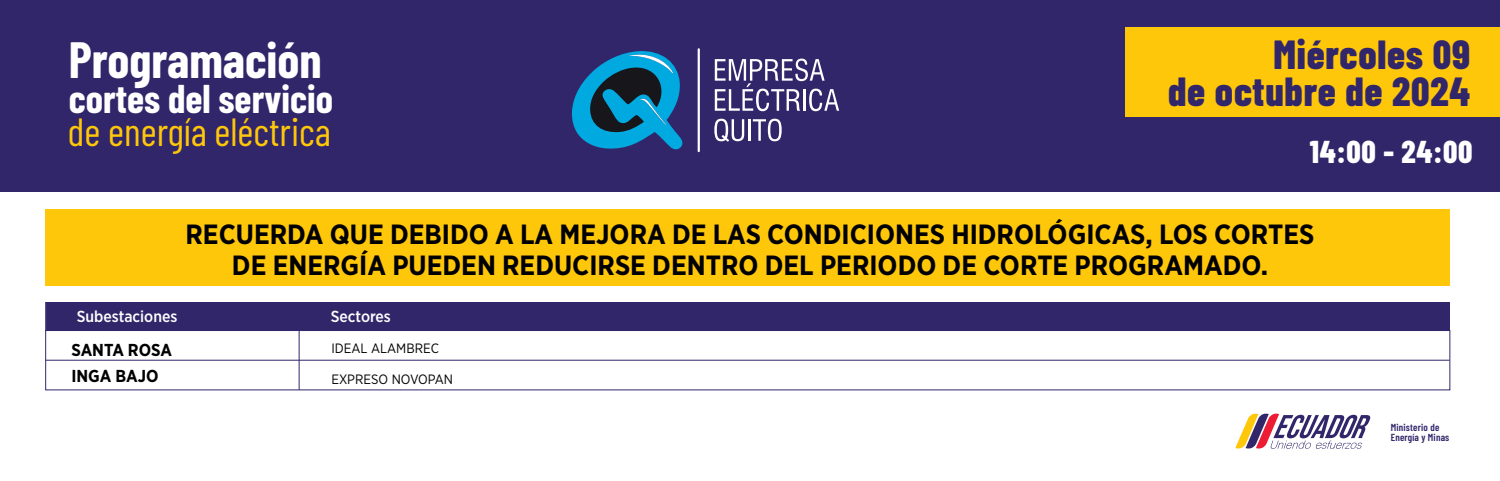
<style>
.page{position:relative;width:1500px;height:481px;background:#fff}
.page>*{position:absolute;margin:0;border:0;box-sizing:border-box;transform-origin:0 0}
.t1{font:700 49.65px "Barlow Condensed";color:#fff}
.t2{font:800 40.5px/36.8px "Barlow Condensed";letter-spacing:.02em;color:#32266b;text-align:right}
.t3{font:39.15px "Barlow Condensed";color:#ffc709}
.t4{font:700 39.15px "Barlow Condensed";color:#fff}
.t5{font:800 31.5px "Barlow Condensed";letter-spacing:.02em;color:#fff}
.t6{font:700 27.75px/31.5px "Gotham Narrow";color:#000;text-align:center}
.t7{font:700 17.25px/26.2px "Gotham Narrow";color:#000}
.t8{font:500 15.98px "Gotham Narrow";color:#fff}
.t9{font:13.5px "Gotham Narrow";color:#000}
.t10{font:600 10.2px/10.2px "Barlow Condensed";letter-spacing:.02em;color:#32266b}
</style>
<div class="page">
<svg style="left:1235px;top:413px;width:136px;height:35px"></svg>
<div style="left:0;top:0;width:1500px;height:192px;background:#32266b"></div>
<svg style="left:571px;top:51px;width:112px;height:99px"></svg>
<hr style="left:698px;top:48px;width:2px;height:104px;background:#fff">
<svg style="left:715px;top:58px;width:124px;height:53px"></svg>
<svg style="left:714px;top:119px;width:30px;height:23px"></svg>
<hr style="left:748px;top:119px;width:3px;height:22px;background:#fff">
<svg style="left:753px;top:119px;width:29px;height:22px"></svg>
<div style="left:45px;top:302px;width:1405px;height:28px;background:#32266b"></div>
<hr style="left:299px;top:302px;width:1px;height:87px;background:#32266b">
<div style="left:45px;top:330px;width:1405px;height:60px;border:1px solid #32266b"></div>
<hr style="left:46px;top:359px;width:1404px;height:1px;background:#32266b">
<div style="left:46px;top:208px;width:1404px;height:77px;background:#ffc709"></div>
<div style="left:1126px;top:27px;width:374px;height:90px;background:#ffc709"></div>
<h1 class="t1" style="left:69px;top:25px;width:254px">Programación</h1>
<h3 class="t4" style="left:69px;top:71px;width:266px">cortes del servicio</h3>
<h3 class="t3" style="left:68px;top:103px;width:265px">de energía eléctrica</h3>
<h2 class="t2" style="left:1168px;top:34px;width:304px">Miércoles 09<br>de octubre de 2024</h2>
<p class="t5" style="left:1310px;top:129px;width:164px">14:00 - 24:00</p>
<p class="t6" style="left:186px;top:218px;width:1130px">RECUERDA QUE DEBIDO A LA MEJORA DE LAS CONDICIONES HIDROLÓGICAS, LOS CORTES<br>DE ENERGÍA PUEDEN REDUCIRSE DENTRO DEL PERIODO DE CORTE PROGRAMADO.</p>
<p class="t8" style="left:77px;top:306px;width:102px">Subestaciones</p>
<p class="t8" style="left:331px;top:306px;width:62px">Sectores</p>
<p class="t7" style="left:71px;top:336px;width:102px">SANTA ROSA<br>INGA BAJO</p>
<p class="t9" style="left:331px;top:339px;width:109px">IDEAL ALAMBREC</p>
<p class="t9" style="left:331px;top:371px;width:123px">EXPRESO NOVOPAN</p>
<p class="t10" style="left:1391px;top:420px;width:60px">Ministerio de<br>Energía y Minas</p>
</div>
